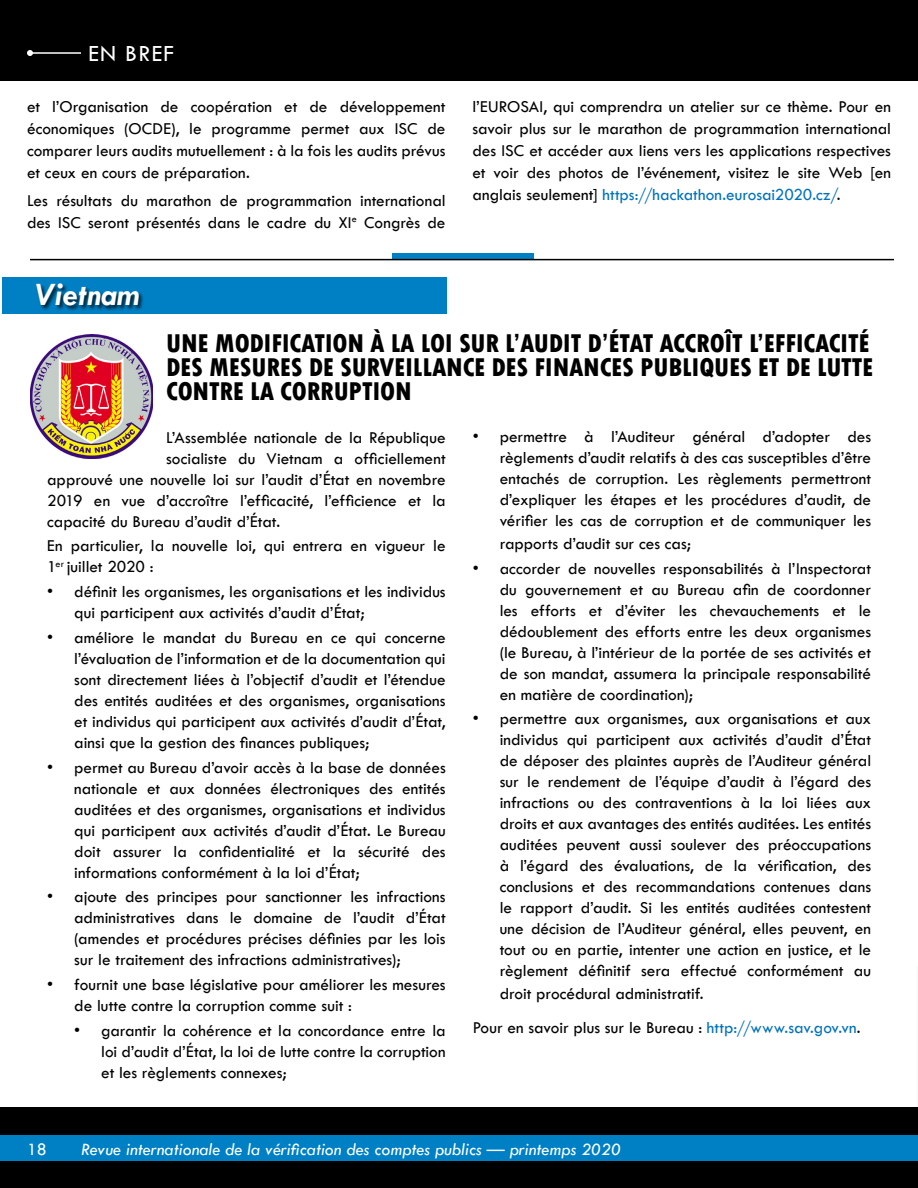
<style>
.page{position:relative;width:918px;height:1188px;background:#fff}
.page>*{position:absolute;margin:0;border:0;box-sizing:border-box;transform-origin:0 0}
.t1{font:italic 700 33px "Tw Cen";color:#fff}
.t2{font:800 condensed 27px/24px "Tw Cen";letter-spacing:-.01em;color:#000}
.t3{font:24px "Tw Cen";letter-spacing:.05em;color:#fff}
.t4{font:italic 18px "Tw Cen";color:#fff}
.t5{font:18px "Tw Cen";color:#fff}
.t6{font:17.25px/21px "Tw Cen";color:#000;text-align:justify}
.s1{color:#0072bc}
</style>
<div class="page">
<div style="left:0;top:1107px;width:918px;height:81px;background:#000"></div>
<div style="left:0;top:1135px;width:918px;height:26px;background:#0080c4"></div>
<div style="left:0;top:0;width:918px;height:81px;background:#000"></div>
<hr style="left:30px;top:52px;width:51px;height:2px;background:#fff">
<svg style="left:27px;top:50px;width:6px;height:6px"></svg>
<div style="left:2px;top:278px;width:445px;height:36px;background:#0080c4"></div>
<div style="left:35px;top:283px;width:109px;height:28px;background:#000;opacity:.75"></div>
<img style="left:30px;top:334px;width:123px;height:124px">
<img style="left:917px;top:952px;width:1px;height:158px">
<div style="left:393px;top:253px;width:141px;height:6px;background:#0080c4"></div>
<hr style="left:30px;top:259px;width:864px;height:1px;background:#000">
<h3 class="t3" style="left:89px;top:39px;width:87px">EN BREF</h3>
<p class="t6" style="left:27px;top:96px;width:420px;line-height:21.8px">et l’Organisation de coopération et de développement économiques (OCDE), le programme permet aux ISC de comparer leurs audits mutuellement : à la fois les audits prévus et ceux en cours de préparation.</p>
<p class="t6" style="left:27px;top:190px;width:420px;line-height:21.8px">Les résultats du marathon de programmation international des ISC seront présentés dans le cadre du XI<sup>e</sup> Congrès de</p>
<h1 class="t1" style="left:34px;top:275px;width:107px">Vietnam</h1>
<p class="t6" style="left:472px;top:96px;width:420px;line-height:21.9px">l’EUROSAI, qui comprendra un atelier sur ce thème. Pour en savoir plus sur le marathon de programmation international des ISC et accéder aux liens vers les applications respectives et voir des photos de l’événement, visitez le site Web [en anglais seulement] <span class="s1">https://hackathon.eurosai2020.cz/</span>.</p>
<h2 class="t2" style="left:166px;top:331px;width:709px">UNE MODIFICATION À LA LOI SUR L’AUDIT D’ÉTAT ACCROÎT L’EFFICACITÉ<br>DES MESURES DE SURVEILLANCE DES FINANCES PUBLIQUES ET DE LUTTE<br>CONTRE LA CORRUPTION</h2>
<p class="t6" style="left:166px;top:427px;width:281px">L’Assemblée nationale de la République</p>
<p class="t6" style="left:166px;top:448px;width:281px">socialiste du Vietnam a officiellement</p>
<p class="t6" style="left:47px;top:469px;width:400px">approuvé une nouvelle loi sur l’audit d’État en novembre</p>
<p class="t6" style="left:47px;top:490px;width:400px">2019 en vue d’accroître l’efficacité, l’efficience et la</p>
<p class="t6" style="left:47px;top:511px;width:234px">capacité du Bureau d’audit d’État.</p>
<p class="t6" style="left:47px;top:535px;width:400px">En particulier, la nouvelle loi, qui entrera en vigueur le<br>1<sup>er</sup> juillet 2020 :</p>
<p class="t6" style="left:74px;top:581px;width:373px;text-indent:-27px">• définit les organismes, les organisations et les individus qui participent aux activités d’audit d’État;</p>
<p class="t6" style="left:74px;top:627px;width:373px;text-indent:-27px">• améliore le mandat du Bureau en ce qui concerne l’évaluation de l’information et de la documentation qui sont directement liées à l’objectif d’audit et l’étendue des entités auditées et des organismes, organisations et individus qui participent aux activités d’audit d’État, ainsi que la gestion des finances publiques;</p>
<p class="t6" style="left:74px;top:757px;width:373px;text-indent:-27px">• permet au Bureau d’avoir accès à la base de données nationale et aux données électroniques des entités auditées et des organismes, organisations et individus qui participent aux activités d’audit d’État. Le Bureau doit assurer la confidentialité et la sécurité des informations conformément à la loi d’État;</p>
<p class="t6" style="left:74px;top:886px;width:373px;text-indent:-27px">• ajoute des principes pour sanctionner les infractions administratives dans le domaine de l’audit d’État (amendes et procédures précises définies par les lois sur le traitement des infractions administratives);</p>
<p class="t6" style="left:74px;top:974px;width:373px;text-indent:-27px">• fournit une base législative pour améliorer les mesures de lutte contre la corruption comme suit :</p>
<p class="t6" style="left:101px;top:1020px;width:346px;text-indent:-27px">• garantir la cohérence et la concordance entre la loi d’audit d’État, la loi de lutte contre la corruption et les règlements connexes;</p>
<p class="t6" style="left:500px;top:426px;width:373px;text-indent:-27px">• permettre à l’Auditeur général d’adopter des règlements d’audit relatifs à des cas susceptibles d’être entachés de corruption. Les règlements permettront d’expliquer les étapes et les procédures d’audit, de vérifier les cas de corruption et de communiquer les rapports d’audit sur ces cas;</p>
<p class="t6" style="left:500px;top:558px;width:373px;text-indent:-27px">• accorder de nouvelles responsabilités à l’Inspectorat du gouvernement et au Bureau afin de coordonner les efforts et d’éviter les chevauchements et le dédoublement des efforts entre les deux organismes (le Bureau, à l’intérieur de la portée de ses activités et de son mandat, assumera la principale responsabilité en matière de coordination);</p>
<p class="t6" style="left:500px;top:708px;width:373px;text-indent:-27px">• permettre aux organismes, aux organisations et aux individus qui participent aux activités d’audit d’État de déposer des plaintes auprès de l’Auditeur général sur le rendement de l’équipe d’audit à l’égard des infractions ou des contraventions à la loi liées aux droits et aux avantages des entités auditées. Les entités auditées peuvent aussi soulever des préoccupations à l’égard des évaluations, de la vérification, des conclusions et des recommandations contenues dans le rapport d’audit. Si les entités auditées contestent une décision de l’Auditeur général, elles peuvent, en tout ou en partie, intenter une action en justice, et le règlement définitif sera effectué conformément au droit procédural administratif.</p>
<p class="t6" style="left:473px;top:1017px;width:389px">Pour en savoir plus sur le Bureau : <span class="s1">http://www.sav.gov.vn</span>.</p>
<p class="t5" style="left:27px;top:1139px;width:21px">18</p>
<p class="t4" style="left:81px;top:1139px;width:542px">Revue internationale de la vérification des comptes publics — printemps 2020</p>
</div>
